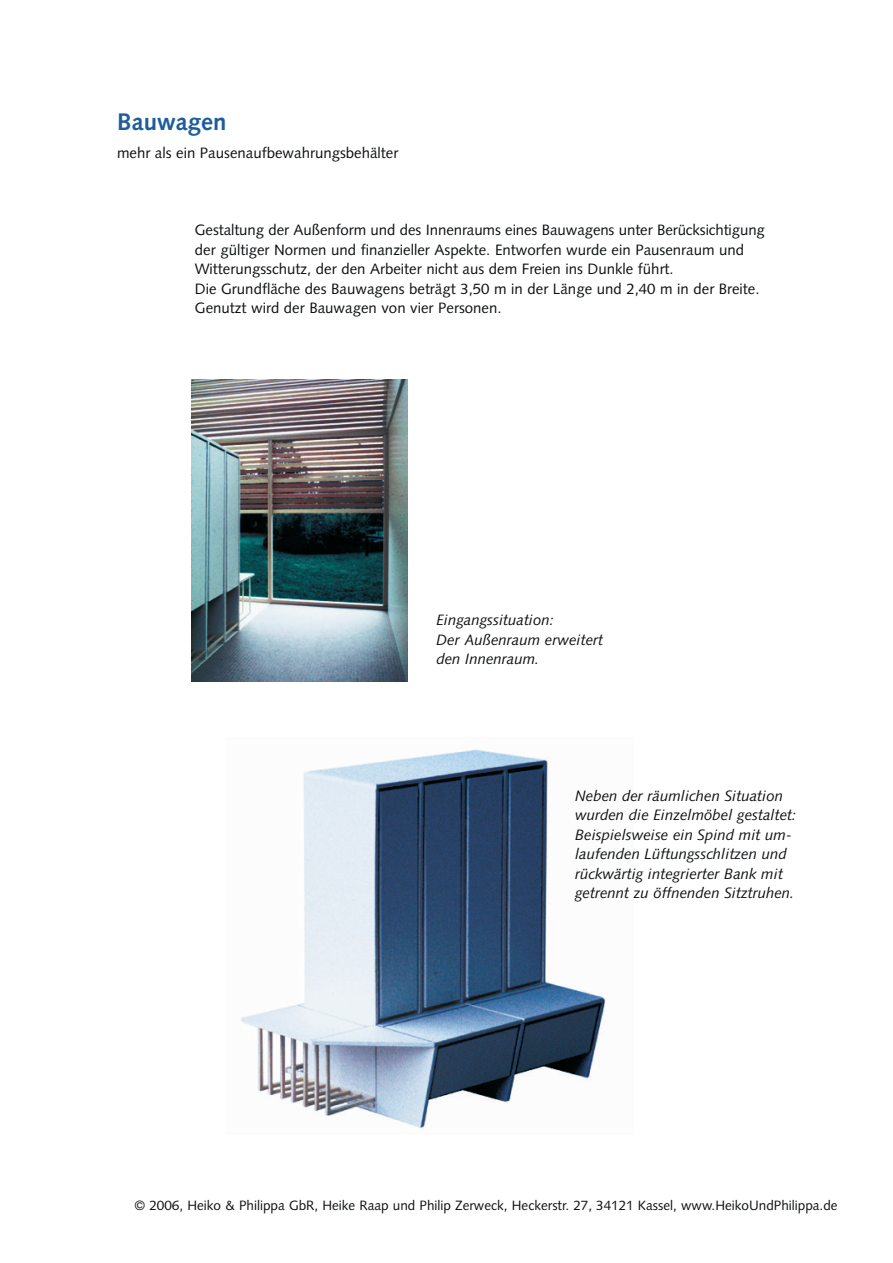
<style>
.page{position:relative;width:893px;height:1263px;background:#fff}
.page>*{position:absolute;margin:0;border:0;box-sizing:border-box;transform-origin:0 0}
.t1{font:700 24px "Syntax";color:#1d5d9a}
.t2{font:15px/19.5px "Syntax";color:#0d1012}
.t3{font:italic 15px/19.5px "Syntax";color:#0d1012}
.t4{font:13.5px "Syntax";color:#0d1012}
</style>
<div class="page">
<img style="left:192px;top:380px;width:215px;height:301px">
<img style="left:241px;top:749px;width:365px;height:379px">
<h1 class="t1" style="left:117px;top:112px;width:111px">Bauwagen</h1>
<p class="t2" style="left:117px;top:144px;width:283px">mehr als ein Pausenaufbewahrungsbehälter</p>
<p class="t2" style="left:195px;top:222px;width:572px">Gestaltung der Außenform und des Innenraums eines Bauwagens unter Berücksichtigung der gültiger Normen und finanzieller Aspekte. Entworfen wurde ein Pausenraum und Witterungsschutz, der den Arbeiter nicht aus dem Freien ins Dunkle führt.<br>Die Grundfläche des Bauwagens beträgt 3,50 m in der Länge und 2,40 m in der Breite.<br>Genutzt wird der Bauwagen von vier Personen.</p>
<p class="t3" style="left:436px;top:612px;width:168px">Eingangssituation:<br>Der Außenraum erweitert den Innenraum.</p>
<p class="t3" style="left:575px;top:787px;width:223px">Neben der räumlichen Situation wurden die Einzelmöbel gestaltet:<br>Beispielsweise ein Spind mit um&shy;laufenden Lüftungsschlitzen und rückwärtig integrierter Bank mit getrennt zu öffnenden Sitztruhen.</p>
<p class="t4" style="left:135px;top:1200px;width:705px">© 2006, Heiko &amp; Philippa GbR, Heike Raap und Philip Zerweck, Heckerstr. 27, 34121 Kassel, www.HeikoUndPhilippa.de</p>
</div>
